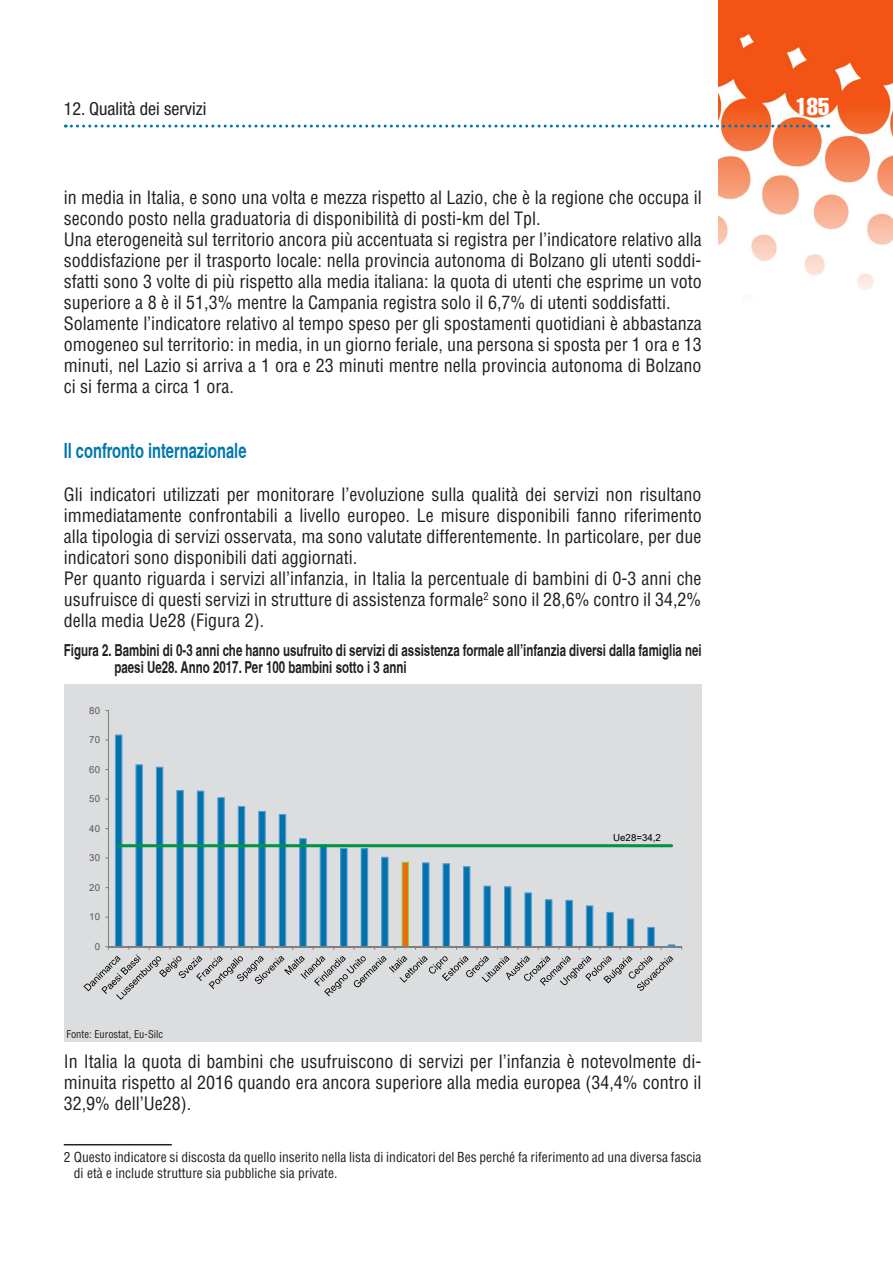
<style>
.page{position:relative;width:893px;height:1263px;background:#fff}
.page>*{position:absolute;margin:0;border:0;box-sizing:border-box;transform-origin:0 0}
.t1{font:24px "Helvetica LT Std Comp";color:#fff}
.t2{font:700 condensed 21px "Helvetica";color:#0078ae;scale:.85 1}
.t3{font:condensed 18px/21px "Helvetica LT Std";color:#231f20}
.t4{font:condensed 18px "Helvetica Neue LT Std";color:#231f20}
.t5{font:700 condensed 16.5px/16.5px "Helvetica";color:#231f20;scale:.85 1}
.t6{font:condensed 13.5px/16.2px "Helvetica LT Std";color:#231f20}
.t7{font:condensed 10.5px "Helvetica LT Std";color:#231f20}
.t8{font:9.75px "Arial";color:#595959}
.t9{font:9.75px "Arial";color:#000}
</style>
<div class="page">
<img style="left:719px;top:0;width:174px;height:299px">
<svg style="left:65px;top:125px;width:764px;height:3px"></svg>
<hr style="left:64px;top:1144px;width:108px;height:1px;background:#231f20">
<div style="left:64px;top:685px;width:638px;height:357px;background:#dcdddf"></div>
<svg style="left:115px;top:734px;width:560px;height:212px"></svg>
<hr style="left:108px;top:710px;width:1px;height:237px;background:#7f7f7f">
<hr style="left:108px;top:946px;width:574px;height:1px;background:#7f7f7f">
<hr style="left:117px;top:844px;width:556px;height:3px;background:#039345;border-radius:2px">
<svg style="left:83px;top:848px;width:591px;height:152px"></svg>
<p class="t4" style="left:64px;top:98px;width:144px">12. Qualità dei servizi</p>
<h1 class="t1" style="left:796px;top:91px;width:35px">185</h1>
<p class="t3" style="left:64px;top:187px;width:639px">in media in Italia, e sono una volta e mezza rispetto al Lazio, che è la regione che occupa il secondo posto nella graduatoria di disponibilità di posti-km del Tpl.<br>Una eterogeneità sul territorio ancora più accentuata si registra per l’indicatore relativo alla soddisfazione per il trasporto locale: nella provincia autonoma di Bolzano gli utenti soddi&shy;sfatti sono 3 volte di più rispetto alla media italiana: la quota di utenti che esprime un voto superiore a 8 è il 51,3% mentre la Campania registra solo il 6,7% di utenti soddisfatti.<br>Solamente l’indicatore relativo al tempo speso per gli spostamenti quotidiani è abbastanza omogeneo sul territorio: in media, in un giorno feriale, una persona si sposta per 1 ora e 13 minuti, nel Lazio si arriva a 1 ora e 23 minuti mentre nella provincia autonoma di Bolzano ci si ferma a circa 1 ora.</p>
<p class="t2" style="left:64px;top:438px;width:216px">Il confronto internazionale</p>
<p class="t3" style="left:64px;top:483px;width:639px">Gli indicatori utilizzati per monitorare l’evoluzione sulla qualità dei servizi non risultano immediatamente confrontabili a livello europeo. Le misure disponibili fanno riferimento alla tipologia di servizi osservata, ma sono valutate differentemente. In particolare, per due indicatori sono disponibili dati aggiornati.<br>Per quanto riguarda i servizi all’infanzia, in Italia la percentuale di bambini di 0-3 anni che usufruisce di questi servizi in strutture di assistenza formale<sup>2</sup> sono il 28,6% contro il 34,2% della media Ue28 (Figura 2).</p>
<p class="t5" style="left:114px;top:642px;width:692px;text-indent:-51px">Figura 2. Bambini di 0-3 anni che hanno usufruito di servizi di assistenza formale all’infanzia diversi dalla famiglia nei paesi Ue28. Anno 2017. Per 100 bambini sotto i 3 anni</p>
<p class="t8" style="left:89px;top:703px;width:12px">80</p>
<p class="t8" style="left:89px;top:733px;width:12px">70</p>
<p class="t8" style="left:89px;top:762px;width:12px">60</p>
<p class="t8" style="left:89px;top:792px;width:12px">50</p>
<p class="t8" style="left:89px;top:821px;width:12px">40</p>
<p class="t8" style="left:89px;top:851px;width:12px">30</p>
<p class="t8" style="left:89px;top:880px;width:12px">20</p>
<p class="t8" style="left:89px;top:910px;width:12px">10</p>
<p class="t8" style="left:95px;top:940px;width:7px">0</p>
<p class="t7" style="left:66px;top:1027px;width:98px">Fonte: Eurostat, Eu-Silc</p>
<p class="t9" style="left:613px;top:831px;width:49px">Ue28=34,2</p>
<p class="t3" style="left:64px;top:1050px;width:639px;text-align:justify">In Italia la quota di bambini che usufruiscono di servizi per l’infanzia è notevolmente di&shy;minuita rispetto al 2016 quando era ancora superiore alla media europea (34,4% contro il 32,9% dell’Ue28).</p>
<p class="t6" style="left:74px;top:1149px;width:629px;text-indent:-10px">2 Questo indicatore si discosta da quello inserito nella lista di indicatori del Bes perché fa riferimento ad una diversa fascia di età e include strutture sia pubbliche sia private.</p>
</div>
